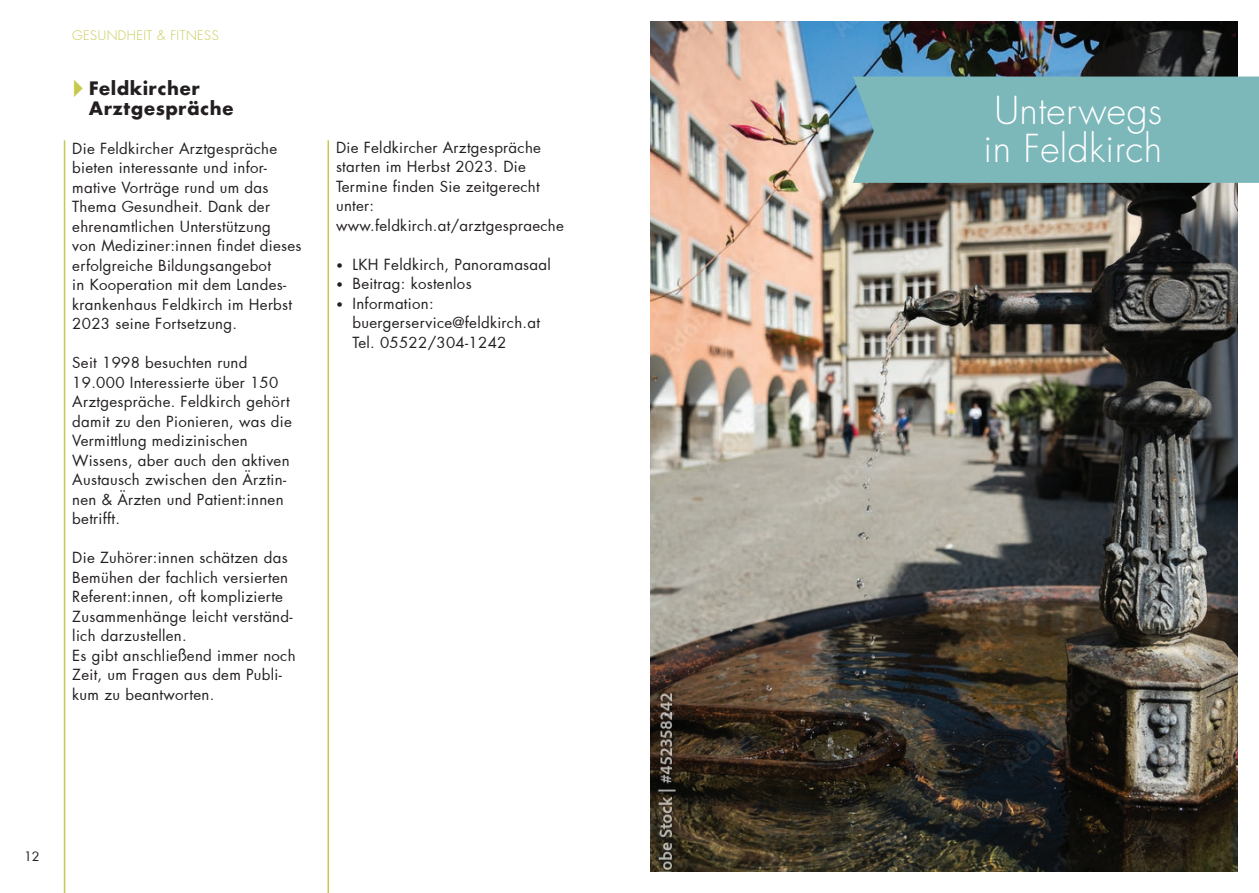
<style>
.page{position:relative;width:1259px;height:893px;background:#fff}
.page>*{position:absolute;margin:0;border:0;box-sizing:border-box;transform-origin:0 0}
.t1{font:300 37.5px/37.5px "Futura";letter-spacing:.01em;color:#fff}
.t2{font:700 18px/19.5px "Futura";letter-spacing:.02em;color:#231f20}
.t3{font:15px/19.5px "Futura";letter-spacing:.02em;color:#231f20}
.t4{font:300 12.75px "Futura";letter-spacing:.04em;color:#c7c94e}
.t5{font:12.75px "Futura";color:#231f20}
.s1{font-size:12px}
</style>
<div class="page">
<img style="left:651px;top:21px;width:586px;height:851px">
<div style="left:853px;top:77px;width:406px;height:106px;background:#7cb7ba"></div>
<hr style="left:64px;top:140px;width:1px;height:753px;background:#c7c94e">
<hr style="left:327px;top:140px;width:2px;height:753px;background:#c7c94e">
<p class="t4" style="left:72px;top:27px;width:148px">GESUNDHEIT &amp; FITNESS</p>
<p class="t2" style="left:89px;top:78px;width:146px">Feldkircher<br>Arztgespräche</p>
<p class="t3" style="left:72px;top:138px;width:231px">Die Feldkircher Arztgespräche bieten interessante und infor&shy;mative Vorträge rund um das<br>Thema Gesundheit. Dank der ehrenamtlichen Unterstützung<br>von Mediziner:innen findet dieses erfolgreiche Bildungsangebot<br>in Kooperation mit dem Landes&shy;krankenhaus Feldkirch im Herbst<br>2023 seine Fortsetzung.</p>
<p class="t3" style="left:72px;top:353px;width:221px">Seit 1998 besuchten rund<br>19.000 Interessierte über 150<br>Arztgespräche. Feldkirch gehört damit zu den Pionieren, was die<br>Vermittlung medizinischen<br>Wissens, aber auch den aktiven<br>Austausch zwischen den Ärztin&shy;nen &amp; Ärzten und Patient:innen betrifft.</p>
<p class="t3" style="left:72px;top:548px;width:225px">Die Zuhörer:innen schätzen das<br>Bemühen der fachlich versierten<br>Referent:innen, oft komplizierte<br>Zusammenhänge leicht verständ&shy;lich darzustellen.<br>Es gibt anschließend immer noch<br>Zeit, um Fragen aus dem Publi&shy;kum zu beantworten.</p>
<p class="t3" style="left:336px;top:137px;width:229px">Die Feldkircher Arztgespräche starten im Herbst 2023. Die<br>Termine finden Sie zeitgerecht unter: www.feldkirch.at/arztgespraeche</p>
<p class="t3" style="left:336px;top:254px;width:216px"><span class="s1">•</span> LKH Feldkirch, Panoramasaal</p>
<p class="t3" style="left:336px;top:274px;width:137px"><span class="s1">•</span> Beitrag: kostenlos</p>
<p class="t3" style="left:352px;top:293px;width:189px;text-indent:-16px"><span class="s1">•</span> Information: buergerservice@feldkirch.at<br>Tel. 05522/304-1242</p>
<p class="t5" style="left:24px;top:848px;width:17px">12</p>
<h1 class="t1" style="left:983px;top:92px;width:180px">Unterwegs in Feldkirch</h1>
</div>
